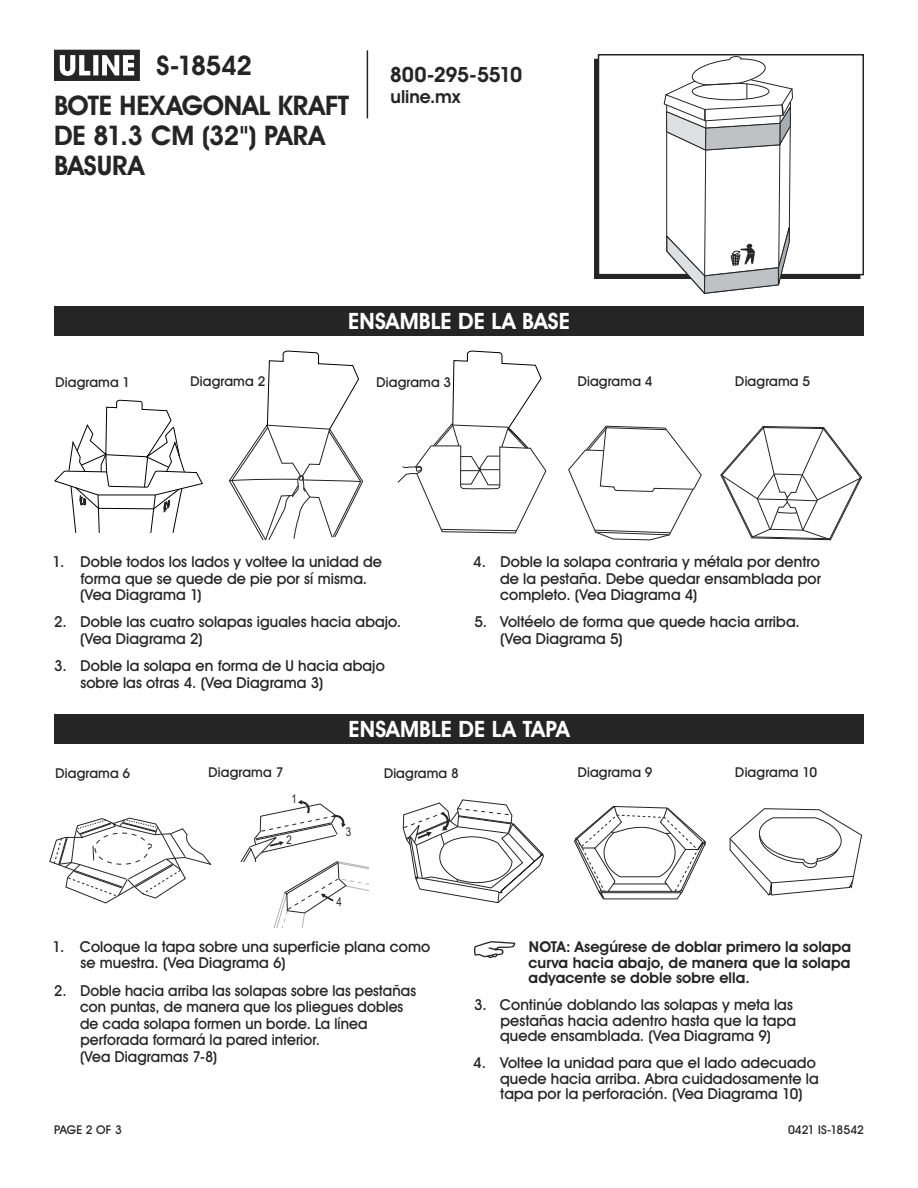
<style>
.page{position:relative;width:918px;height:1188px;background:#fff}
.page>*{position:absolute;margin:0;border:0;box-sizing:border-box;transform-origin:0 0}
.t1{font:700 27px/30px "Uline Two Knine";letter-spacing:-.005em;color:#252525}
.t2{font:700 22.5px "Uline Two Knine";letter-spacing:.01em;color:#fff}
.t3{font:700 21px "Uline Two Knine";letter-spacing:-.02em;color:#252525}
.t4{font:700 18px "Uline Two Knine";color:#252525}
.t5{font:15px/16.5px "Uline Two Knine";letter-spacing:.005em;color:#252525}
.t6{font:700 15px/15.8px "Uline Two Knine";letter-spacing:.005em;color:#252525;text-align:justify}
.t7{font:13.5px "Uline Two Knine";letter-spacing:.01em;color:#252525}
.t8{font:12px "Uline Two Knine";letter-spacing:-.005em;color:#252525}
.t9{font:11.85px "Arial Narrow";color:#252525}
</style>
<div class="page">
<svg style="left:54px;top:50px;width:86px;height:31px"></svg>
<hr style="left:367px;top:50px;width:1px;height:68px;background:#252525">
<svg style="left:240px;top:800px;width:128px;height:128px"></svg>
<svg style="left:720px;top:426px;width:142px;height:114px"></svg>
<svg style="left:397px;top:351px;width:149px;height:183px"></svg>
<svg style="left:568px;top:426px;width:134px;height:114px"></svg>
<svg style="left:54px;top:400px;width:149px;height:133px"></svg>
<div style="left:598px;top:54px;width:266px;height:221px;border:2px solid #252525"></div>
<div style="left:54px;top:306px;width:810px;height:30px;background:#252525"></div>
<div style="left:54px;top:714px;width:810px;height:30px;background:#252525"></div>
<svg style="left:664px;top:56px;width:129px;height:238px"></svg>
<svg style="left:229px;top:351px;width:134px;height:189px"></svg>
<svg style="left:474px;top:941px;width:41px;height:17px"></svg>
<svg style="left:403px;top:800px;width:141px;height:103px"></svg>
<svg style="left:574px;top:806px;width:131px;height:93px"></svg>
<svg style="left:730px;top:808px;width:132px;height:87px"></svg>
<svg style="left:49px;top:818px;width:163px;height:85px"></svg>
<h1 class="t1" style="left:157px;top:50px;width:97px">S-18542</h1>
<h3 class="t3" style="left:390px;top:62px;width:134px">800-295-5510</h3>
<p class="t4" style="left:390px;top:86px;width:71px">uline.mx</p>
<h1 class="t1" style="left:54px;top:90px;width:297px">BOTE HEXAGONAL KRAFT<br>DE 81.3 CM (32") PARA<br>BASURA</h1>
<h2 class="t2" style="left:348px;top:308px;width:223px">ENSAMBLE DE LA BASE</h2>
<p class="t7" style="left:56px;top:374px;width:76px">Diagrama 1</p>
<p class="t7" style="left:191px;top:373px;width:76px">Diagrama 2</p>
<p class="t7" style="left:376px;top:374px;width:76px">Diagrama 3</p>
<p class="t7" style="left:578px;top:373px;width:76px">Diagrama 4</p>
<p class="t7" style="left:735px;top:373px;width:76px">Diagrama 5</p>
<p class="t5" style="left:80px;top:553px;width:303px;text-indent:-27px">1. Doble todos los lados y voltee la unidad de forma que se quede de pie por sí misma. (Vea Diagrama 1)</p>
<p class="t5" style="left:80px;top:614px;width:323px;text-indent:-26px">2. Doble las cuatro solapas iguales hacia abajo. (Vea Diagrama 2)</p>
<p class="t5" style="left:80px;top:658px;width:306px;text-indent:-26px">3. Doble la solapa en forma de U hacia abajo sobre las otras 4. (Vea Diagrama 3)</p>
<p class="t5" style="left:500px;top:553px;width:323px;text-align:justify;text-indent:-27px">4. Doble la solapa contraria y métala por dentro de la pestaña. Debe quedar ensamblada por completo. (Vea Diagrama 4)</p>
<p class="t5" style="left:500px;top:614px;width:301px;text-indent:-26px">5. Voltéelo de forma que quede hacia arriba. (Vea Diagrama 5)</p>
<h2 class="t2" style="left:348px;top:716px;width:223px">ENSAMBLE DE LA TAPA</h2>
<p class="t7" style="left:56px;top:765px;width:76px">Diagrama 6</p>
<p class="t7" style="left:209px;top:764px;width:76px">Diagrama 7</p>
<p class="t7" style="left:384px;top:765px;width:76px">Diagrama 8</p>
<p class="t7" style="left:578px;top:764px;width:76px">Diagrama 9</p>
<p class="t7" style="left:735px;top:764px;width:83px">Diagrama 10</p>
<p class="t9" style="left:291px;top:790px;width:7px">1</p>
<p class="t9" style="left:287px;top:832px;width:7px">2</p>
<p class="t9" style="left:346px;top:823px;width:7px">3</p>
<p class="t9" style="left:336px;top:894px;width:7px">4</p>
<p class="t5" style="left:80px;top:938px;width:351px;text-indent:-28px">1. Coloque la tapa sobre una superficie plana como se muestra. (Vea Diagrama 6)</p>
<p class="t5" style="left:80px;top:982px;width:338px;text-indent:-26px">2. Doble hacia arriba las solapas sobre las pestañas con puntas, de manera que los pliegues dobles de cada solapa formen un borde. La línea perforada formará la pared interior.<br>(Vea Diagramas 7-8)</p>
<p class="t6" style="left:528px;top:939px;width:324px">NOTA: Asegúrese de doblar primero la solapa curva hacia abajo, de manera que la solapa adyacente se doble sobre ella.</p>
<p class="t5" style="left:500px;top:996px;width:298px;line-height:15.8px;text-indent:-26px">3. Continúe doblando las solapas y meta las pestañas hacia adentro hasta que la tapa quede ensamblada. (Vea Diagrama 9)</p>
<p class="t5" style="left:500px;top:1055px;width:320px;line-height:15.8px;text-indent:-27px">4. Voltee la unidad para que el lado adecuado quede hacia arriba. Abra cuidadosamente la tapa por la perforación. (Vea Diagrama 10)</p>
<p class="t8" style="left:54px;top:1122px;width:69px">PAGE 2 OF 3</p>
<p class="t8" style="left:788px;top:1122px;width:77px">0421 IS-18542</p>
</div>
